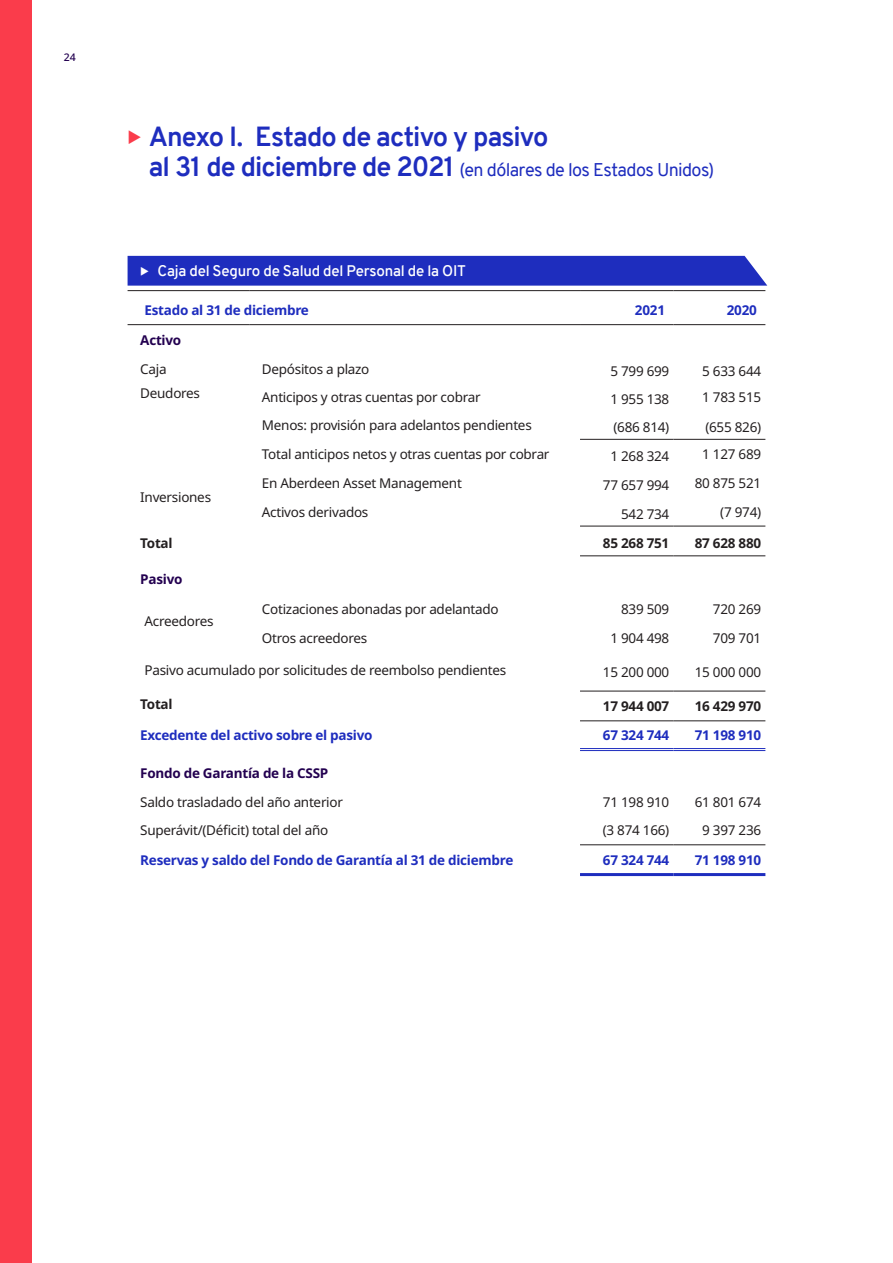
<style>
.page{position:relative;width:893px;height:1263px;background:#fff}
.page>*{position:absolute;margin:0;border:0;box-sizing:border-box;transform-origin:0 0}
.t1{font:700 27px "Overpass";letter-spacing:-.035em;color:#1e2dbe}
.t2{font:18px "Overpass";letter-spacing:-.035em;color:#1e2dbe}
.t3{font:600 15px "Overpass";letter-spacing:-.01em;color:#fff}
.table_body_text{font:13.5px "Noto Sans";letter-spacing:-.02em;color:#231f20}
.table_body_text-2{font:700 13.5px "Noto Sans";letter-spacing:-.02em;color:#1e2dbe}
.table_body_text-3{font:700 13.5px "Noto Sans";letter-spacing:-.02em;color:#231f20}
.table_body_text-4{font:700 13.5px "Noto Sans";letter-spacing:-.02em;color:#230050}
.t4{font:500 10.5px "Noto Sans";color:#230050}
.s1{color:#fa3c4b}
.s2{font-weight:700;font-size:27px}
</style>
<div class="page">
<hr style="left:128px;top:290px;width:121px;height:1px;background:#231f20">
<hr style="left:249px;top:290px;width:331px;height:1px;background:#231f20">
<hr style="left:580px;top:290px;width:94px;height:1px;background:#231f20">
<hr style="left:674px;top:290px;width:91px;height:1px;background:#231f20">
<hr style="left:128px;top:324px;width:121px;height:1px;background:#231f20">
<hr style="left:249px;top:324px;width:331px;height:1px;background:#231f20">
<hr style="left:580px;top:324px;width:94px;height:1px;background:#231f20">
<hr style="left:674px;top:324px;width:91px;height:1px;background:#231f20">
<hr style="left:580px;top:526px;width:94px;height:1px;background:#231f20">
<hr style="left:674px;top:526px;width:91px;height:1px;background:#231f20">
<hr style="left:580px;top:555px;width:94px;height:1px;background:#231f20">
<hr style="left:674px;top:555px;width:91px;height:1px;background:#231f20">
<hr style="left:580px;top:691px;width:94px;height:1px;background:#231f20">
<hr style="left:674px;top:691px;width:91px;height:1px;background:#231f20">
<hr style="left:580px;top:720px;width:94px;height:1px;background:#231f20">
<hr style="left:674px;top:720px;width:91px;height:1px;background:#231f20">
<hr style="left:580px;top:748px;width:94px;height:1px;background:#1e2dbe">
<hr style="left:580px;top:750px;width:94px;height:1px;background:#1e2dbe">
<hr style="left:674px;top:748px;width:91px;height:1px;background:#1e2dbe">
<hr style="left:674px;top:750px;width:91px;height:1px;background:#1e2dbe">
<hr style="left:580px;top:844px;width:94px;height:1px;background:#231f20">
<hr style="left:674px;top:844px;width:91px;height:1px;background:#231f20">
<hr style="left:580px;top:873px;width:94px;height:3px;background:#1e2dbe">
<hr style="left:674px;top:873px;width:91px;height:3px;background:#1e2dbe">
<hr style="left:580px;top:439px;width:94px;height:1px;background:#231f20">
<hr style="left:674px;top:439px;width:91px;height:1px;background:#231f20">
<div style="left:0;top:0;width:32px;height:1263px;background:#fa3c4b"></div>
<div style="left:128px;top:256px;width:639px;height:30px;background:#1e2dbe"></div>
<p class="t4" style="left:64px;top:49px;width:14px">24</p>
<p class="t1" style="left:128px;top:117px;width:422px"><span class="s1">◆</span> Anexo I. Estado de activo y pasivo</p>
<p class="t2" style="left:149px;top:157px;width:567px"><span class="s2">al 31 de diciembre de 2021</span> (en dólares de los Estados Unidos)</p>
<p class="t3" style="left:157px;top:260px;width:310px">Caja del Seguro de Salud del Personal de la OIT</p>
<p class="table_body_text-2" style="left:145px;top:300px;width:166px">Estado al 31 de diciembre</p>
<p class="table_body_text-2" style="left:635px;top:300px;width:32px">2021</p>
<p class="table_body_text-2" style="left:727px;top:300px;width:32px">2020</p>
<p class="table_body_text-4" style="left:140px;top:330px;width:42px">Activo</p>
<p class="table_body_text" style="left:140px;top:360px;width:28px">Caja</p>
<p class="table_body_text" style="left:262px;top:360px;width:109px">Depósitos a plazo</p>
<p class="table_body_text" style="left:610px;top:362px;width:60px">5 799 699</p>
<p class="table_body_text" style="left:702px;top:362px;width:60px">5 633 644</p>
<p class="table_body_text" style="left:140px;top:383px;width:61px">Deudores</p>
<p class="table_body_text" style="left:262px;top:388px;width:220px">Anticipos y otras cuentas por cobrar</p>
<p class="table_body_text" style="left:610px;top:390px;width:60px">1 955 138</p>
<p class="table_body_text" style="left:702px;top:388px;width:60px">1 783 515</p>
<p class="table_body_text" style="left:262px;top:416px;width:271px">Menos: provisión para adelantos pendientes</p>
<p class="table_body_text" style="left:613px;top:418px;width:57px">(686 814)</p>
<p class="table_body_text" style="left:705px;top:417px;width:57px">(655 826)</p>
<p class="table_body_text" style="left:262px;top:444px;width:289px">Total anticipos netos y otras cuentas por cobrar</p>
<p class="table_body_text" style="left:610px;top:447px;width:60px">1 268 324</p>
<p class="table_body_text" style="left:702px;top:445px;width:60px">1 127 689</p>
<p class="table_body_text" style="left:140px;top:488px;width:72px">Inversiones</p>
<p class="table_body_text" style="left:262px;top:473px;width:201px">En Aberdeen Asset Management</p>
<p class="table_body_text" style="left:603px;top:475px;width:68px">77 657 994</p>
<p class="table_body_text" style="left:695px;top:473px;width:68px">80 875 521</p>
<p class="table_body_text" style="left:262px;top:502px;width:108px">Activos derivados</p>
<p class="table_body_text" style="left:621px;top:504px;width:50px">542 734</p>
<p class="table_body_text" style="left:720px;top:502px;width:42px">(7 974)</p>
<p class="table_body_text-3" style="left:140px;top:534px;width:34px">Total</p>
<p class="table_body_text-3" style="left:603px;top:534px;width:68px">85 268 751</p>
<p class="table_body_text-3" style="left:695px;top:534px;width:68px">87 628 880</p>
<p class="table_body_text-4" style="left:140px;top:570px;width:44px">Pasivo</p>
<p class="table_body_text" style="left:145px;top:612px;width:71px">Acreedores</p>
<p class="table_body_text" style="left:262px;top:599px;width:238px">Cotizaciones abonadas por adelantado</p>
<p class="table_body_text" style="left:621px;top:599px;width:50px">839 509</p>
<p class="table_body_text" style="left:713px;top:599px;width:50px">720 269</p>
<p class="table_body_text" style="left:262px;top:629px;width:107px">Otros acreedores</p>
<p class="table_body_text" style="left:610px;top:629px;width:60px">1 904 498</p>
<p class="table_body_text" style="left:713px;top:629px;width:50px">709 701</p>
<p class="table_body_text" style="left:145px;top:660px;width:363px">Pasivo acumulado por solicitudes de reembolso pendientes</p>
<p class="table_body_text" style="left:603px;top:663px;width:68px">15 200 000</p>
<p class="table_body_text" style="left:695px;top:663px;width:68px">15 000 000</p>
<p class="table_body_text-3" style="left:140px;top:694px;width:34px">Total</p>
<p class="table_body_text-3" style="left:603px;top:697px;width:68px">17 944 007</p>
<p class="table_body_text-3" style="left:695px;top:697px;width:68px">16 429 970</p>
<p class="table_body_text-2" style="left:140px;top:726px;width:234px">Excedente del activo sobre el pasivo</p>
<p class="table_body_text-2" style="left:603px;top:726px;width:68px">67 324 744</p>
<p class="table_body_text-2" style="left:695px;top:726px;width:68px">71 198 910</p>
<p class="table_body_text-4" style="left:140px;top:763px;width:190px">Fondo de Garantía de la CSSP</p>
<p class="table_body_text" style="left:140px;top:792px;width:204px">Saldo trasladado del año anterior</p>
<p class="table_body_text" style="left:603px;top:792px;width:68px">71 198 910</p>
<p class="table_body_text" style="left:695px;top:792px;width:68px">61 801 674</p>
<p class="table_body_text" style="left:140px;top:821px;width:189px">Superávit/(Déficit) total del año</p>
<p class="table_body_text" style="left:603px;top:821px;width:68px">(3 874 166)</p>
<p class="table_body_text" style="left:702px;top:821px;width:60px">9 397 236</p>
<p class="table_body_text-2" style="left:140px;top:850px;width:375px">Reservas y saldo del Fondo de Garantía al 31 de diciembre</p>
<p class="table_body_text-2" style="left:603px;top:850px;width:68px">67 324 744</p>
<p class="table_body_text-2" style="left:695px;top:850px;width:68px">71 198 910</p>
</div>
